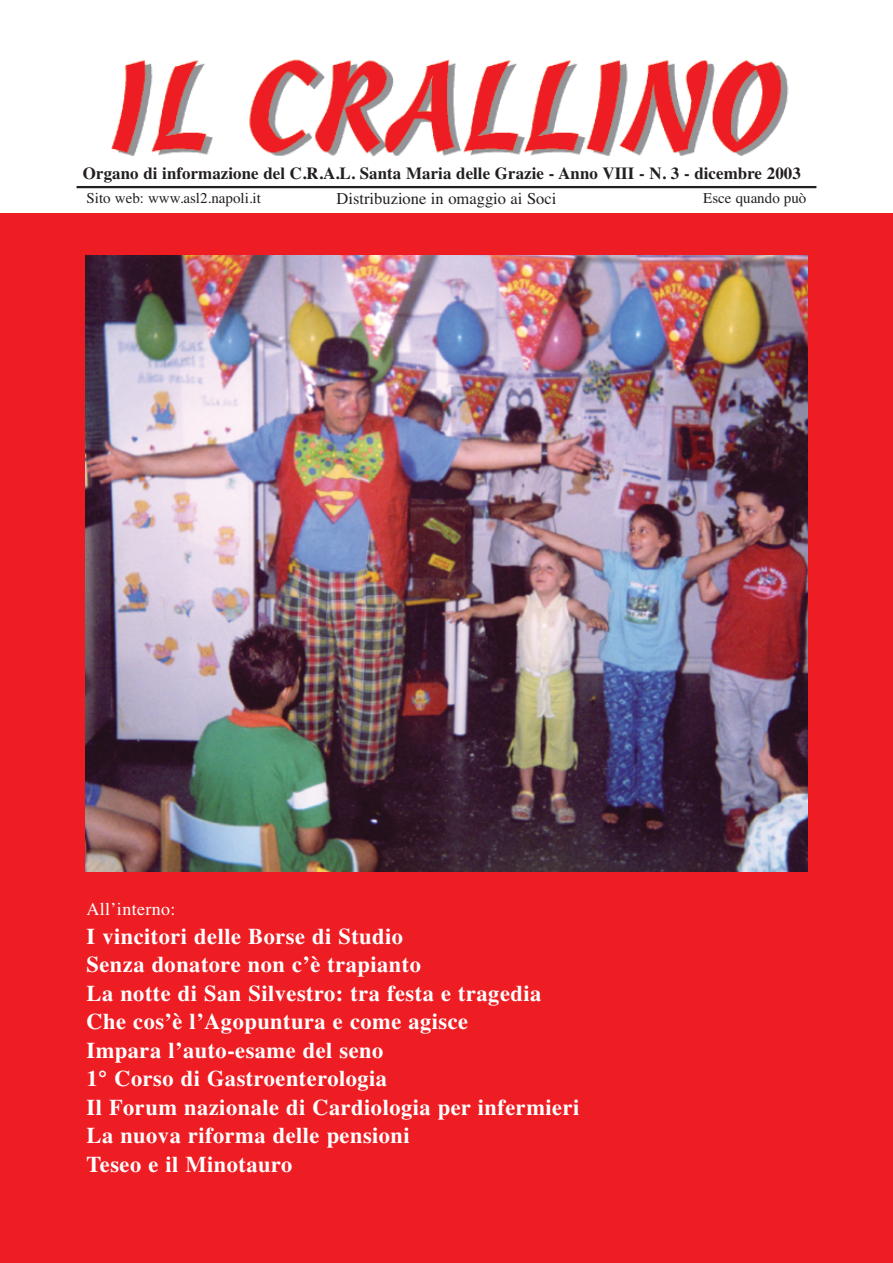
<style>
.page{position:relative;width:893px;height:1263px;background:#ee1d23}
.page>*{position:absolute;margin:0;border:0;box-sizing:border-box;transform-origin:0 0}
.t1{font:700 22.5px/28.5px "Times";letter-spacing:.02em;color:#fff}
.t2{font:18px "Times";letter-spacing:.02em;color:#fff}
.t3{font:700 16.95px "Times";color:#231f20}
.t4{font:16.5px "Times";color:#231f20}
.t5{font:15px "Times";color:#231f20}
</style>
<div class="page">
<div style="left:0;top:0;width:893px;height:213px;background:#fff"></div>
<img style="left:111px;top:59px;width:678px;height:98px">
<hr style="left:77px;top:186px;width:739px;height:2px;background:#231f20">
<img style="left:85px;top:255px;width:723px;height:617px">
<p class="t3" style="left:83px;top:163px;width:719px">Organo di informazione del C.R.A.L. Santa Maria delle Grazie - Anno VIII - N. 3 - dicembre 2003</p>
<p class="t5" style="left:87px;top:189px;width:176px">Sito web: www.asl2.napoli.it</p>
<p class="t4" style="left:337px;top:189px;width:221px">Distribuzione in omaggio ai Soci</p>
<p class="t5" style="left:703px;top:189px;width:105px">Esce quando può</p>
<p class="t2" style="left:87px;top:898px;width:90px">All’interno:</p>
<p class="t1" style="left:87px;top:921px;width:494px">I vincitori delle Borse di Studio<br>Senza donatore non c’è trapianto<br>La notte di San Silvestro: tra festa e tragedia Che cos’è l’Agopuntura e come agisce<br>Impara l’auto-esame del seno<br>1° Corso di Gastroenterologia<br>Il Forum nazionale di Cardiologia per infermieri La nuova riforma delle pensioni<br>Teseo e il Minotauro</p>
</div>
